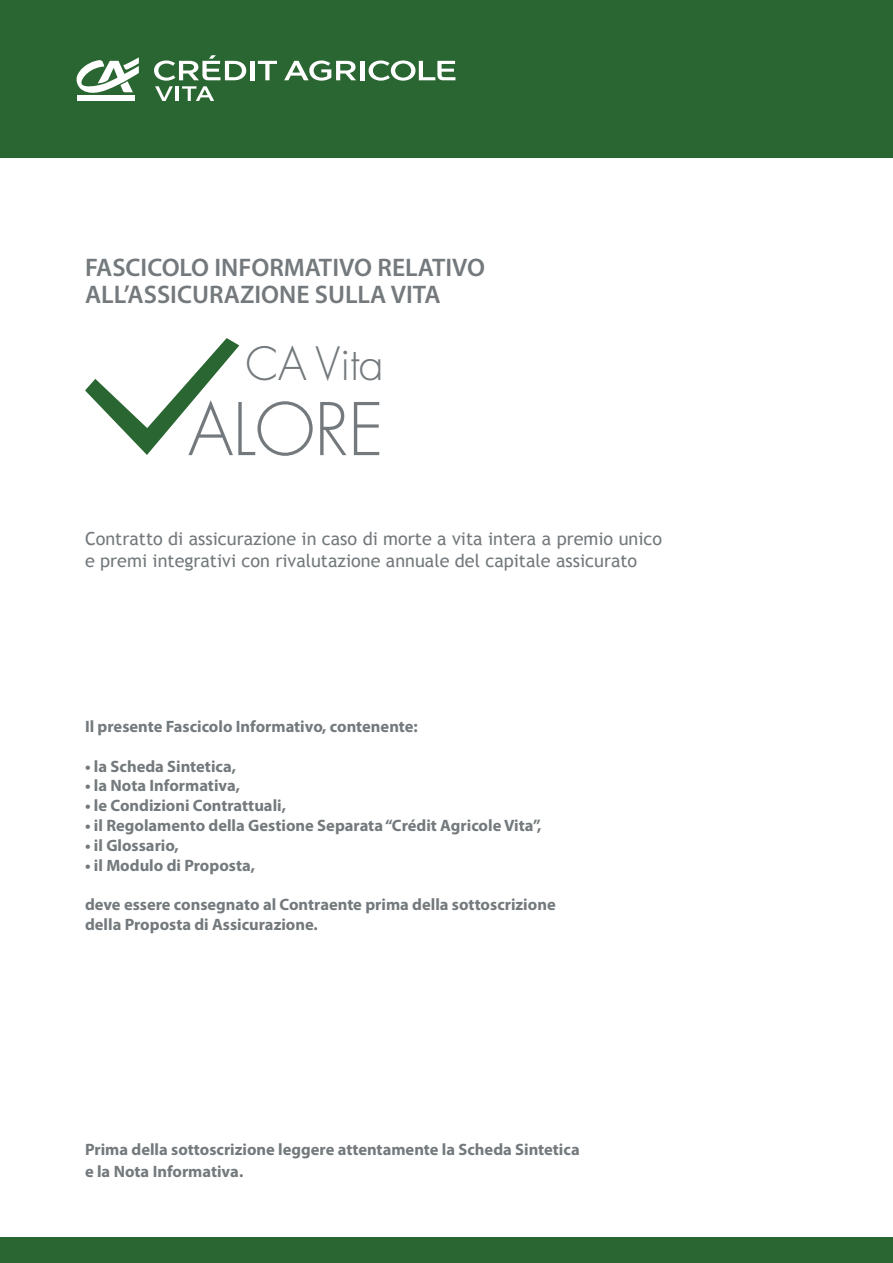
<style>
.page{position:relative;width:893px;height:1263px;background:#fff}
.page>*{position:absolute;margin:0;border:0;box-sizing:border-box;transform-origin:0 0}
.t1{font:300 70.5px "Futura Std";letter-spacing:-.01em;color:#73797c}
.t2{font:300 44.7px "Futura Std";letter-spacing:-.01em;color:#73797c}
.t3{font:600 25.5px/27px "Myriad Pro";color:#73797c}
.t4{font:18px/22.5px "Trebuchet MS";color:#73797c}
.t5{font:700 16.5px/19.8px "Myriad Pro";color:#73797c}
</style>
<div class="page">
<div style="left:0;top:0;width:893px;height:157px;background:#2a6632"></div>
<svg style="left:85px;top:338px;width:154px;height:117px"></svg>
<div style="left:1px;top:1237px;width:892px;height:26px;background:#2a6632"></div>
<hr style="left:250px;top:61px;width:4px;height:19px;background:#fff">
<svg style="left:258px;top:61px;width:19px;height:19px"></svg>
<svg style="left:284px;top:60px;width:72px;height:21px"></svg>
<hr style="left:360px;top:61px;width:4px;height:19px;background:#fff">
<svg style="left:369px;top:60px;width:86px;height:21px"></svg>
<svg style="left:154px;top:55px;width:92px;height:46px"></svg>
<div style="left:77px;top:96px;width:58px;height:5px;background:#fff"></div>
<svg style="left:76px;top:57px;width:63px;height:39px"></svg>
<h3 class="t3" style="left:85px;top:255px;width:402px">FASCICOLO INFORMATIVO RELATIVO<br>ALL’ASSICURAZIONE SULLA VITA</h3>
<h2 class="t2" style="left:245px;top:336px;width:140px">CA Vita</h2>
<h1 class="t1" style="left:188px;top:387px;width:197px">ALORE</h1>
<p class="t4" style="left:85px;top:527px;width:578px">Contratto di assicurazione in caso di morte a vita intera a premio unico e premi integrativi con rivalutazione annuale del capitale assicurato</p>
<p class="t5" style="left:85px;top:717px;width:334px">Il presente Fascicolo Informativo, contenente:</p>
<p class="t5" style="left:85px;top:756px;width:152px">• la Scheda Sintetica,</p>
<p class="t5" style="left:85px;top:776px;width:157px">• la Nota Informativa,</p>
<p class="t5" style="left:85px;top:796px;width:202px">• le Condizioni Contrattuali,</p>
<p class="t5" style="left:85px;top:816px;width:458px">• il Regolamento della Gestione Separata “Crédit Agricole Vita”,</p>
<p class="t5" style="left:85px;top:835px;width:95px">• il Glossario,</p>
<p class="t5" style="left:85px;top:855px;width:172px">• il Modulo di Proposta,</p>
<p class="t5" style="left:85px;top:895px;width:472px">deve essere consegnato al Contraente prima della sottoscrizione della Proposta di Assicurazione.</p>
<p class="t5" style="left:85px;top:1139px;width:496px;line-height:21.8px">Prima della sottoscrizione leggere attentamente la Scheda Sintetica e la Nota Informativa.</p>
</div>
